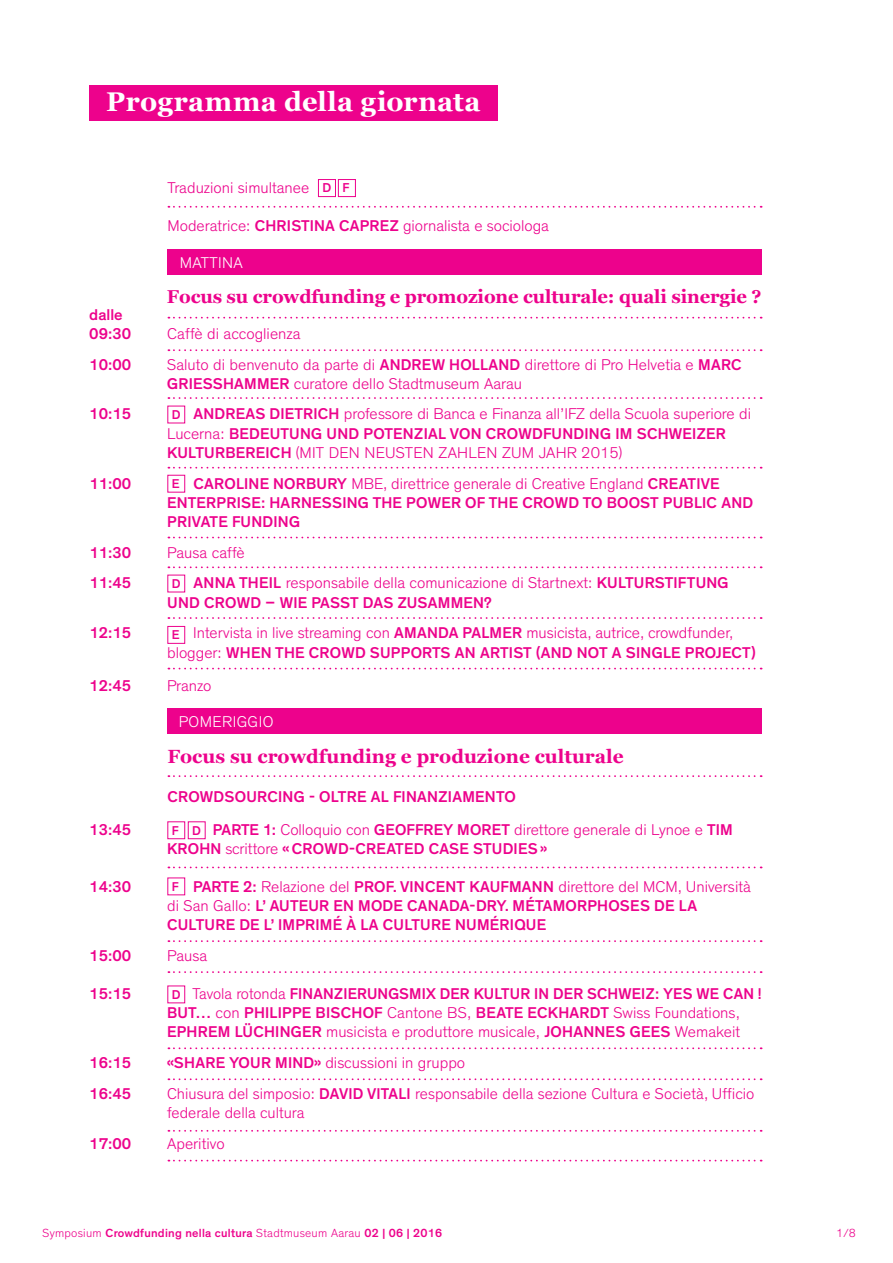
<style>
.page{position:relative;width:893px;height:1263px;background:#fff}
.page>*{position:absolute;margin:0;border:0;box-sizing:border-box;transform-origin:0 0}
.t1{font:700 27px "Georgia";letter-spacing:.01em;color:#fff}
.t2{font:700 19.05px "Georgia";color:#ed028c}
.t3{font:700 18.6px "Georgia";letter-spacing:-.005em;color:#ed028c}
.t4{font:500 15.9px/19px "Theinhardt";letter-spacing:.015em;color:#ed028c}
.t5{font:300 15.9px/19px "Theinhardt";color:#ed028c}
.t6{font:300 15.9px "Theinhardt";letter-spacing:.025em;color:#fff}
.t7{font:500 13.05px "Theinhardt";color:#ed028c}
.t8{font:500 12px "Theinhardt";letter-spacing:.02em;color:#ed028c}
.t9{font:300 12px "Theinhardt";color:#ed028c}
.s1{font-weight:500}
.s2{font-weight:300}
</style>
<div class="page">
<svg style="left:168px;top:397px;width:594px;height:2px"></svg>
<svg style="left:168px;top:349px;width:594px;height:2px"></svg>
<svg style="left:168px;top:317px;width:594px;height:2px"></svg>
<svg style="left:168px;top:206px;width:594px;height:2px"></svg>
<svg style="left:168px;top:467px;width:594px;height:2px"></svg>
<svg style="left:168px;top:566px;width:594px;height:2px"></svg>
<svg style="left:168px;top:537px;width:594px;height:1px"></svg>
<svg style="left:168px;top:617px;width:594px;height:2px"></svg>
<svg style="left:168px;top:775px;width:594px;height:2px"></svg>
<svg style="left:168px;top:668px;width:594px;height:1px"></svg>
<svg style="left:168px;top:866px;width:594px;height:2px"></svg>
<svg style="left:168px;top:940px;width:594px;height:2px"></svg>
<svg style="left:168px;top:971px;width:594px;height:2px"></svg>
<svg style="left:168px;top:1078px;width:594px;height:2px"></svg>
<svg style="left:168px;top:1047px;width:594px;height:2px"></svg>
<svg style="left:168px;top:1130px;width:594px;height:2px"></svg>
<svg style="left:168px;top:1160px;width:594px;height:1px"></svg>
<div style="left:167px;top:249px;width:594px;height:26px;background:#ed028c"></div>
<div style="left:167px;top:708px;width:594px;height:26px;background:#ed028c"></div>
<div style="left:318px;top:179px;width:18px;height:18px;border:1px solid #ed028c"></div>
<div style="left:338px;top:179px;width:18px;height:18px;border:1px solid #ed028c"></div>
<div style="left:167px;top:626px;width:18px;height:18px;border:1px solid #ed028c"></div>
<div style="left:89px;top:85px;width:409px;height:36px;background:#ed028c"></div>
<h1 class="t1" style="left:106px;top:81px;width:376px">Programma della giornata</h1>
<p class="t5" style="left:167px;top:179px;width:144px">Traduzioni simultanee</p>
<p class="t5" style="left:167px;top:217px;width:383px">Moderatrice: <span class="s1">CHRISTINA CAPREZ</span> giornalista e sociologa</p>
<p class="t7" style="left:322px;top:180px;width:28px">D F</p>
<p class="t4" style="left:89px;top:305px;width:43px">dalle<br>09:30</p>
<p class="t6" style="left:180px;top:253px;width:65px">MATTINA</p>
<p class="t3" style="left:167px;top:282px;width:596px">Focus su crowdfunding e promozione culturale: quali sinergie ?</p>
<p class="t5" style="left:167px;top:324px;width:135px">Caffè di accoglienza</p>
<p class="t4" style="left:89px;top:355px;width:43px">10:00</p>
<p class="t5" style="left:167px;top:355px;width:576px">Saluto di benvenuto da parte di <span class="s1">ANDREW HOLLAND</span> direttore di Pro Helvetia e <span class="s1">MARC<br>GRIESSHAMMER</span> curatore dello Stadtmuseum Aarau</p>
<p class="t4" style="left:89px;top:405px;width:43px">10:15</p>
<p class="t5" style="left:167px;top:405px;width:585px;text-indent:26px"><span class="s1">ANDREAS DIETRICH</span> professore di Banca e Finanza all’IFZ della Scuola superiore di<br>Lucerna: <span class="s1">BEDEUTUNG UND POTENZIAL VON CROWDFUNDING IM SCHWEIZER<br>KULTURBEREICH</span> (MIT DEN NEUSTEN ZAHLEN ZUM JAHR 2015)</p>
<p class="t4" style="left:89px;top:474px;width:43px">11:00</p>
<p class="t4" style="left:167px;top:474px;width:587px;text-indent:26px">CAROLINE NORBURY <span class="s2">MBE, direttrice generale di Creative England</span> CREATIVE<br>ENTERPRISE: HARNESSING THE POWER OF THE CROWD TO BOOST PUBLIC AND<br>PRIVATE FUNDING</p>
<p class="t4" style="left:89px;top:543px;width:43px">11:30</p>
<p class="t5" style="left:167px;top:543px;width:79px">Pausa caffè</p>
<p class="t4" style="left:89px;top:574px;width:43px">11:45</p>
<p class="t4" style="left:167px;top:574px;width:563px;text-indent:26px">ANNA THEIL <span class="s2">responsabile della comunicazione di Startnext:</span> KULTURSTIFTUNG<br>UND CROWD – WIE PASST DAS ZUSAMMEN?</p>
<p class="t4" style="left:89px;top:624px;width:43px">12:15</p>
<p class="t5" style="left:167px;top:624px;width:590px;text-align:center">Intervista in live streaming con <span class="s1">AMANDA PALMER</span> musicista, autrice, crowdfunder, blogger: <span class="s1">WHEN THE CROWD SUPPORTS AN ARTIST (AND NOT A SINGLE PROJECT)</span></p>
<p class="t4" style="left:89px;top:676px;width:43px">12:45</p>
<p class="t5" style="left:167px;top:676px;width:46px">Pranzo</p>
<p class="t7" style="left:172px;top:407px;width:10px">D</p>
<p class="t7" style="left:172px;top:476px;width:9px">E</p>
<p class="t7" style="left:172px;top:576px;width:10px">D</p>
<p class="t7" style="left:172px;top:627px;width:9px">E</p>
<p class="t6" style="left:179px;top:712px;width:96px">POMERIGGIO</p>
<p class="t2" style="left:167px;top:742px;width:458px">Focus su crowdfunding e produzione culturale</p>
<p class="t4" style="left:167px;top:787px;width:350px">CROWDSOURCING - OLTRE AL FINANZIAMENTO</p>
<p class="t4" style="left:89px;top:820px;width:43px">13:45</p>
<p class="t4" style="left:167px;top:820px;width:567px;text-indent:46px">PARTE 1: <span class="s2">Colloquio con</span> GEOFFREY MORET <span class="s2">direttore generale di Lynoe e</span> TIM<br>KROHN <span class="s2">scrittore</span> «CROWD-CREATED CASE STUDIES »</p>
<p class="t4" style="left:89px;top:877px;width:43px">14:30</p>
<p class="t4" style="left:167px;top:877px;width:585px;text-indent:26px">PARTE 2: <span class="s2">Relazione del</span> PROF. VINCENT KAUFMANN <span class="s2">direttore del MCM, Università di San Gallo:</span> L’ AUTEUR EN MODE CANADA-DRY. MÉTAMORPHOSES DE LA<br>CULTURE DE L’ IMPRIMÉ À LA CULTURE NUMÉRIQUE</p>
<p class="t4" style="left:89px;top:946px;width:43px">15:00</p>
<p class="t5" style="left:167px;top:946px;width:42px">Pausa</p>
<p class="t4" style="left:89px;top:984px;width:43px">15:15</p>
<p class="t4" style="left:167px;top:984px;width:596px;text-indent:26px"><span class="s2">Tavola rotonda</span> FINANZIERUNGSMIX DER KULTUR IN DER SCHWEIZ: YES WE CAN !<br>BUT… <span class="s2">con</span> PHILIPPE BISCHOF <span class="s2">Cantone BS,</span> BEATE ECKHARDT <span class="s2">Swiss Foundations,<br></span>EPHREM LÜCHINGER <span class="s2">musicista e produttore musicale,</span> JOHANNES GEES <span class="s2">Wemakeit</span></p>
<p class="t4" style="left:89px;top:1053px;width:43px">16:15</p>
<p class="t5" style="left:167px;top:1053px;width:300px"><span class="s1">«SHARE YOUR MIND»</span> discussioni in gruppo</p>
<p class="t4" style="left:89px;top:1084px;width:43px">16:45</p>
<p class="t5" style="left:167px;top:1084px;width:589px">Chiusura del simposio: <span class="s1">DAVID VITALI</span> responsabile della sezione Cultura e Società, Ufficio federale della cultura</p>
<p class="t4" style="left:89px;top:1134px;width:43px">17:00</p>
<p class="t5" style="left:167px;top:1134px;width:59px">Aperitivo</p>
<p class="t7" style="left:172px;top:822px;width:8px">F</p>
<p class="t7" style="left:192px;top:822px;width:10px">D</p>
<p class="t7" style="left:172px;top:879px;width:8px">F</p>
<p class="t7" style="left:172px;top:987px;width:10px">D</p>
<p class="t8" style="left:43px;top:1226px;width:401px"><span class="s2">Symposium</span> Crowdfunding nella cultura <span class="s2">Stadtmuseum Aarau</span> 02 | 06 | 2016</p>
<p class="t9" style="left:836px;top:1226px;width:21px">1/8</p>
</div>
